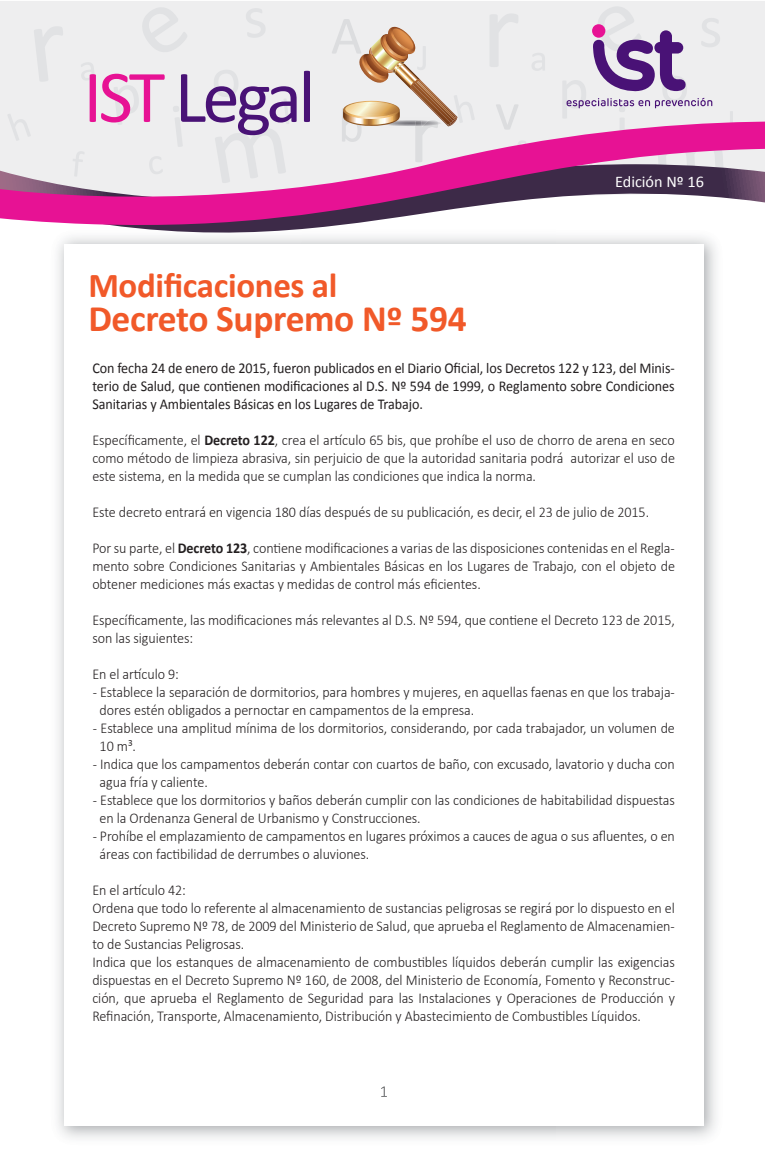
<style>
.page{position:relative;width:765px;height:1170px;background:#fff}
.page>*{position:absolute;margin:0;border:0;box-sizing:border-box;transform-origin:0 0}
.t1{font:75px "Calibri";letter-spacing:-.05em;color:#491276}
.t2{font:700 37.5px "Calibri";letter-spacing:-.01em;color:#f15929}
.t3{font:700 35px "Calibri";letter-spacing:-.01em;color:#f15929}
.t4{font:16.25px "Calibri";color:#fff}
.t5{font:300 15px/18px "Calibri";letter-spacing:-.005em;color:#231f20;scale:.94 1}
.t6{font:15px/18px "Calibri";letter-spacing:-.005em;color:#231f20;text-align:justify;scale:.94 1}
.s1{color:#e71294}
.s2{font-weight:700}
</style>
<div class="page">
<div style="left:0;top:1px;width:765px;height:101px;background:#eeeeef"></div>
<svg style="left:81px;top:62px;width:14px;height:19px"></svg>
<svg style="left:142px;top:7px;width:45px;height:45px;background:#e8e9ea"></svg>
<svg style="left:114px;top:85px;width:25px;height:17px"></svg>
<svg style="left:34px;top:26px;width:29px;height:56px;background:#e8e9ea"></svg>
<svg style="left:214px;top:70px;width:75px;height:32px;background:#ececed"></svg>
<svg style="left:246px;top:8px;width:20px;height:30px"></svg>
<svg style="left:532px;top:53px;width:13px;height:18px"></svg>
<svg style="left:490px;top:13px;width:28px;height:54px;background:#e8e9ea"></svg>
<svg style="left:55px;top:233px;width:663px;height:15px"></svg>
<svg style="left:0;top:102px;width:765px;height:131px"></svg>
<svg style="left:562px;top:6px;width:162px;height:182px;background:#c499bd"></svg>
<svg style="left:496px;top:104px;width:23px;height:26px"></svg>
<svg style="left:332px;top:19px;width:143px;height:143px;background:#e3d7cf"></svg>
<svg style="left:381px;top:1086px;width:4px;height:10px"></svg>
<h1 class="t1" style="left:83px;top:49px;width:234px"><span class="s1">IST</span> Legal</h1>
<h3 class="t3" style="left:88px;top:263px;width:250px">Modificaciones al</h3>
<h2 class="t2" style="left:88px;top:295px;width:380px">Decreto Supremo Nº 594</h2>
<p class="t4" style="left:615px;top:171px;width:90px">Edición Nº 16</p>
<p class="t6" style="left:92px;top:358px;width:621px">Con fecha 24 de enero de 2015, fueron publicados en el Diario Oficial, los Decretos 122 y 123, del Minis&shy;terio de Salud, que contienen modificaciones al D.S. Nº 594 de 1999, o Reglamento sobre Condiciones Sanitarias y Ambientales Básicas en los Lugares de Trabajo.</p>
<p class="t5" style="left:92px;top:430px;width:621px;text-align:justify">Específicamente, el <span class="s2">Decreto 122</span>, crea el artículo 65 bis, que prohíbe el uso de chorro de arena en seco como método de limpieza abrasiva, sin perjuicio de que la autoridad sanitaria podrá autorizar el uso de este sistema, en la medida que se cumplan las condiciones que indica la norma.</p>
<p class="t5" style="left:92px;top:502px;width:594px">Este decreto entrará en vigencia 180 días después de su publicación, es decir, el 23 de julio de 2015.</p>
<p class="t5" style="left:92px;top:538px;width:621px;text-align:justify">Por su parte, el <span class="s2">Decreto 123</span>, contiene modificaciones a varias de las disposiciones contenidas en el Regla&shy;mento sobre Condiciones Sanitarias y Ambientales Básicas en los Lugares de Trabajo, con el objeto de obtener mediciones más exactas y medidas de control más eficientes.</p>
<p class="t5" style="left:92px;top:610px;width:621px">Específicamente, las modificaciones más relevantes al D.S. Nº 594, que contiene el Decreto 123 de 2015, son las siguientes:</p>
<p class="t5" style="left:92px;top:664px;width:94px">En el artículo 9:</p>
<p class="t5" style="left:100px;top:682px;width:613px;text-indent:-7px">- Establece la separación de dormitorios, para hombres y mujeres, en aquellas faenas en que los trabaja&shy;dores estén obligados a pernoctar en campamentos de la empresa.</p>
<p class="t5" style="left:100px;top:718px;width:613px;text-indent:-7px">- Establece una amplitud mínima de los dormitorios, considerando, por cada trabajador, un volumen de<br>10 m³.</p>
<p class="t5" style="left:100px;top:754px;width:613px;text-indent:-7px">- Indica que los campamentos deberán contar con cuartos de baño, con excusado, lavatorio y ducha con agua fría y caliente.</p>
<p class="t5" style="left:100px;top:790px;width:613px;text-indent:-7px">- Establece que los dormitorios y baños deberán cumplir con las condiciones de habitabilidad dispuestas en la Ordenanza General de Urbanismo y Construcciones.</p>
<p class="t5" style="left:100px;top:826px;width:614px;text-indent:-7px">- Prohíbe el emplazamiento de campamentos en lugares próximos a cauces de agua o sus afluentes, o en áreas con factibilidad de derrumbes o aluviones.</p>
<p class="t5" style="left:92px;top:880px;width:621px">En el artículo 42:<br>Ordena que todo lo referente al almacenamiento de sustancias peligrosas se regirá por lo dispuesto en el Decreto Supremo Nº 78, de 2009 del Ministerio de Salud, que aprueba el Reglamento de Almacenamien&shy;to de Sustancias Peligrosas.<br>Indica que los estanques de almacenamiento de combustibles líquidos deberán cumplir las exigencias dispuestas en el Decreto Supremo Nº 160, de 2008, del Ministerio de Economía, Fomento y Reconstruc&shy;ción, que aprueba el Reglamento de Seguridad para las Instalaciones y Operaciones de Producción y Refinación, Transporte, Almacenamiento, Distribución y Abastecimiento de Combustibles Líquidos.</p>
</div>
